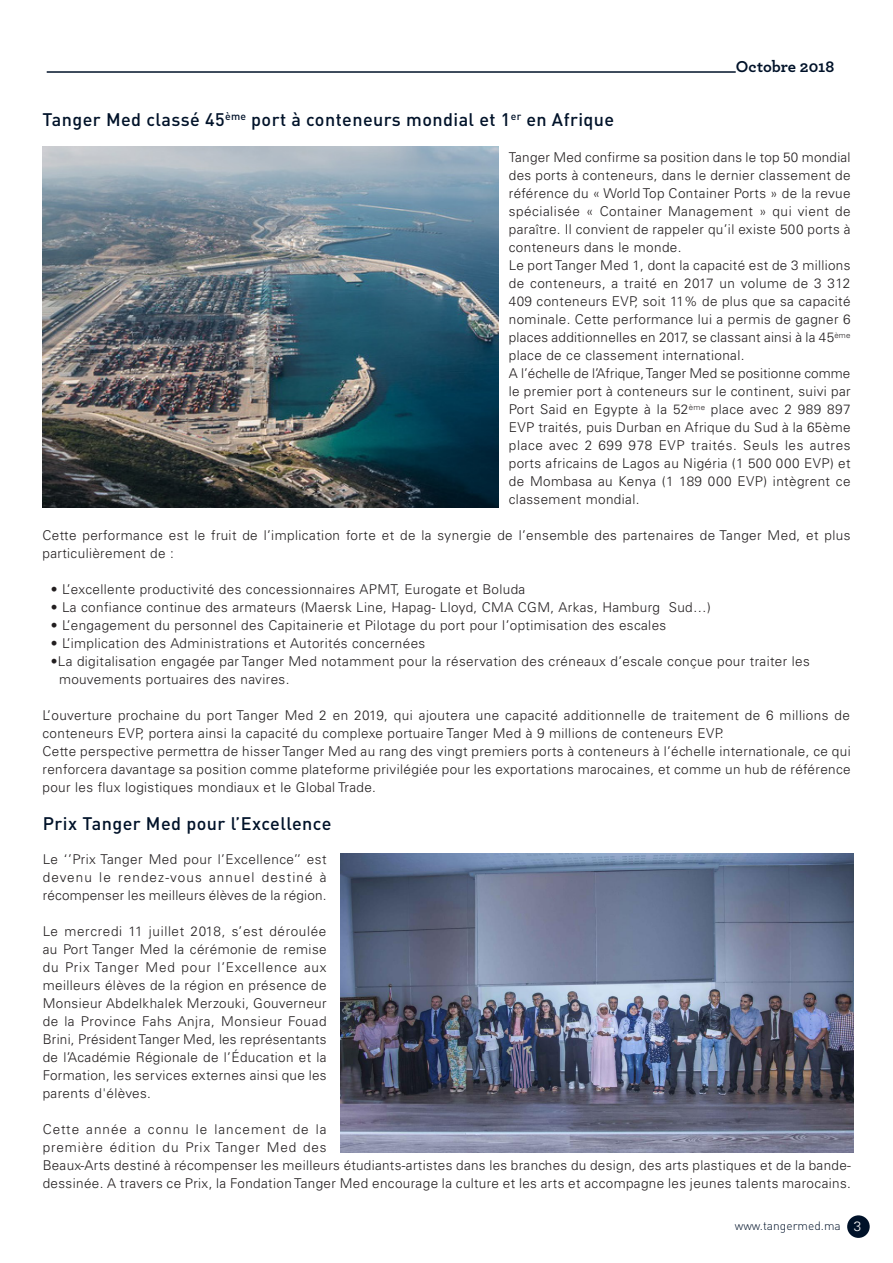
<style>
.page{position:relative;width:893px;height:1263px;background:#fff}
.page>*{position:absolute;margin:0;border:0;box-sizing:border-box;transform-origin:0 0}
.t1{font:500 18px "DIN Pro";letter-spacing:.025em;color:#001229}
.t2{font:700 16.5px "Archer Pro";color:#001229}
.t3{font:300 13.5px/18px "Univers LT Std";letter-spacing:.03em;color:#231f20;text-align:justify}
.t4{font:300 12px "DIN Pro";color:#001229}
.s1{font-family:"Univers LT Std";font-size:13.5px;color:#fff}
</style>
<div class="page">
<div style="left:847px;top:1215px;width:23px;height:23px;background:#001229;border-radius:50%"></div>
<hr style="left:47px;top:72px;width:689px;height:1px;background:#001229">
<img style="left:341px;top:853px;width:513px;height:299px">
<img style="left:43px;top:147px;width:456px;height:360px">
<p class="t1" style="left:43px;top:107px;width:573px">Tanger Med classé 45<sup>ème</sup> port à conteneurs mondial et 1<sup>er</sup> en Afrique</p>
<p class="t2" style="left:736px;top:54px;width:100px">Octobre 2018</p>
<p class="t3" style="left:509px;top:148px;width:343px">Tanger Med confirme sa position dans le top 50 mondial des ports à conteneurs, dans le dernier classement de référence du « World Top Container Ports » de la revue spécialisée « Container Management » qui vient de paraître. Il convient de rappeler qu’il existe 500 ports à conteneurs dans le monde.</p>
<p class="t3" style="left:509px;top:256px;width:343px">Le port Tanger Med 1, dont la capacité est de 3 millions de conteneurs, a traité en 2017 un volume de 3 312<br>409 conteneurs EVP, soit 11% de plus que sa capacité nominale. Cette performance lui a permis de gagner 6 places additionnelles en 2017, se classant ainsi à la 45<sup>ème </sup>place de ce classement international.</p>
<p class="t3" style="left:509px;top:364px;width:343px">A l’échelle de l’Afrique, Tanger Med se positionne comme le premier port à conteneurs sur le continent, suivi par Port Said en Egypte à la 52<sup>ème</sup> place avec 2 989 897<br>EVP traités, puis Durban en Afrique du Sud à la 65ème place avec 2 699 978 EVP traités. Seuls les autres ports africains de Lagos au Nigéria (1 500 000 EVP) et de Mombasa au Kenya (1 189 000 EVP) intègrent ce classement mondial.</p>
<p class="t3" style="left:43px;top:526px;width:809px">Cette performance est le fruit de l’implication forte et de la synergie de l’ensemble des partenaires de Tanger Med, et plus particulièrement de :</p>
<p class="t3" style="left:51px;top:580px;width:476px">• L’excellente productivité des concessionnaires APMT, Eurogate et Boluda</p>
<p class="t3" style="left:51px;top:598px;width:661px">• La confiance continue des armateurs (Maersk Line, Hapag- Lloyd, CMA CGM, Arkas, Hamburg Sud…)</p>
<p class="t3" style="left:51px;top:616px;width:617px">• L’engagement du personnel des Capitainerie et Pilotage du port pour l’optimisation des escales</p>
<p class="t3" style="left:51px;top:634px;width:376px">• L’implication des Administrations et Autorités concernées</p>
<p class="t3" style="left:59px;top:652px;width:752px;text-indent:-8px">•La digitalisation engagée par Tanger Med notamment pour la réservation des créneaux d’escale conçue pour traiter les mouvements portuaires des navires.</p>
<p class="t3" style="left:43px;top:706px;width:809px">L’ouverture prochaine du port Tanger Med 2 en 2019, qui ajoutera une capacité additionnelle de traitement de 6 millions de conteneurs EVP, portera ainsi la capacité du complexe portuaire Tanger Med à 9 millions de conteneurs EVP.</p>
<p class="t3" style="left:43px;top:742px;width:810px">Cette perspective permettra de hisser Tanger Med au rang des vingt premiers ports à conteneurs à l’échelle internationale, ce qui renforcera davantage sa position comme plateforme privilégiée pour les exportations marocaines, et comme un hub de référence pour les flux logistiques mondiaux et le Global Trade.</p>
<p class="t1" style="left:43px;top:811px;width:290px">Prix Tanger Med pour l’Excellence</p>
<p class="t3" style="left:43px;top:850px;width:285px">Le ‘’Prix Tanger Med pour l’Excellence’’ est devenu le rendez-vous annuel destiné à récompenser les meilleurs élèves de la région.</p>
<p class="t3" style="left:43px;top:922px;width:285px">Le mercredi 11 juillet 2018, s’est déroulée au Port Tanger Med la cérémonie de remise du Prix Tanger Med pour l’Excellence aux meilleurs élèves de la région en présence de Monsieur Abdelkhalek Merzouki, Gouverneur de la Province Fahs Anjra, Monsieur Fouad Brini, Président Tanger Med, les représentants de l’Académie Régionale de l’Éducation et la Formation, les services externes ainsi que les parents d'élèves.</p>
<p class="t3" style="left:43px;top:1120px;width:810px;text-align:left">Cette année a connu le lancement de la<br>première édition du Prix Tanger Med des<br>Beaux-Arts destiné à récompenser les meilleurs étudiants-artistes dans les branches du design, des arts plastiques et de la bande&shy;dessinée. A travers ce Prix, la Fondation Tanger Med encourage la culture et les arts et accompagne les jeunes talents marocains.</p>
<p class="t4" style="left:735px;top:1217px;width:128px">www.tangermed.ma <span class="s1">3</span></p>
</div>
